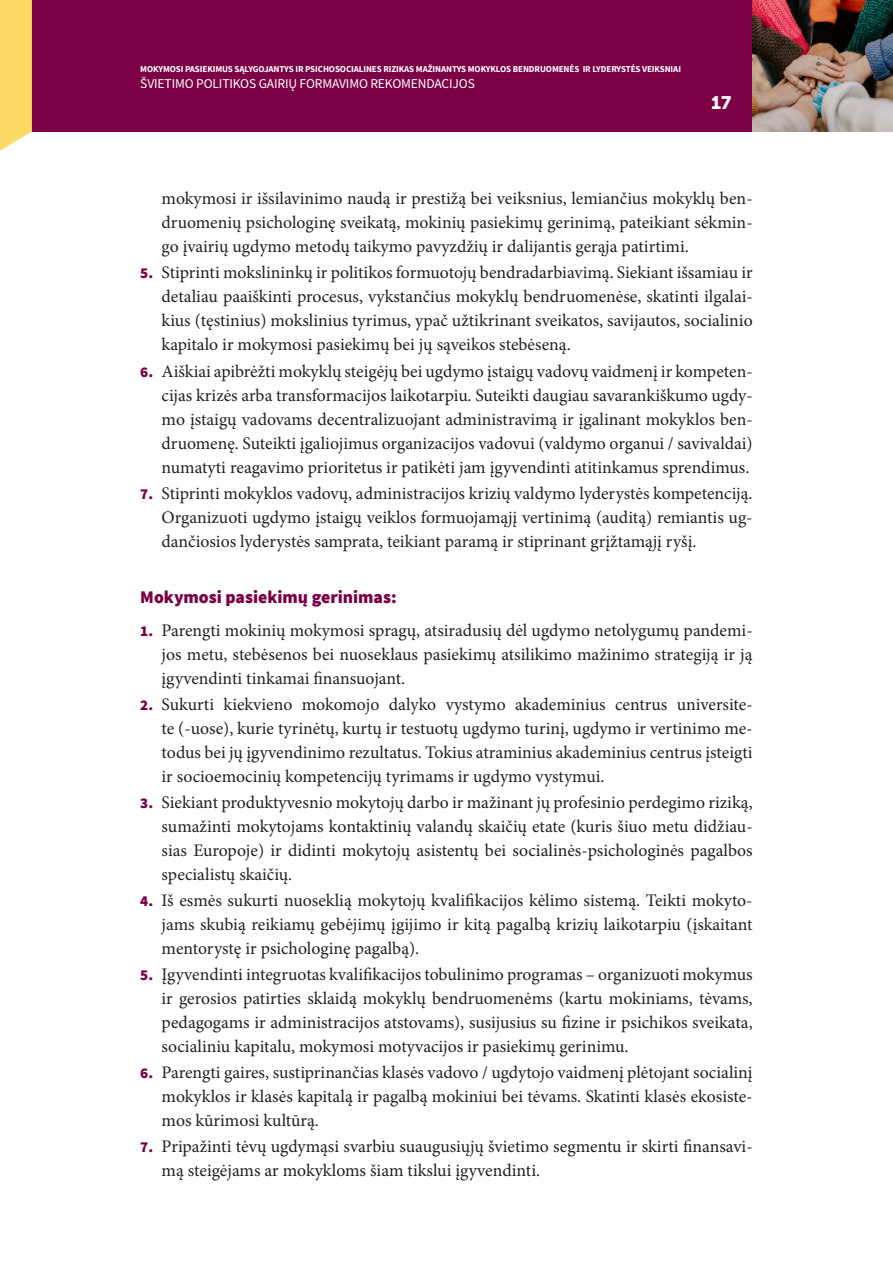
<style>
.page{position:relative;width:893px;height:1263px;background:#fff}
.page>*{position:absolute;margin:0;border:0;box-sizing:border-box;transform-origin:0 0}
.t1{font:18px "Museo Sans 900";color:#fff}
.t2{font:17.7px/24px "Minion Pro";color:#231f20;text-align:justify}
.t3{font:900 17.7px "Source Sans Pro";color:#7b0046}
.t4{font:13.5px "Source Sans Pro";letter-spacing:-.01em;color:#fff}
.t5{font:700 9px "Source Sans Pro";letter-spacing:-.01em;color:#fff}
.s1{font-family:"Source Sans Pro";font-weight:900;font-size:15px;color:#7b0046}
</style>
<div class="page">
<div style="left:0;top:0;width:763px;height:132px;background:#7b0046"></div>
<img style="left:753px;top:0;width:140px;height:132px">
<svg style="left:0;top:0;width:32px;height:151px;background:#feda6f"></svg>
<p class="t5" style="left:140px;top:63px;width:542px">MOKYMOSI PASIEKIMUS SĄLYGOJANTYS IR PSICHOSOCIALINES RIZIKAS MAŽINANTYS MOKYKLOS BENDRUOMENĖS IR LYDERYSTĖS VEIKSNIAI</p>
<p class="t4" style="left:140px;top:75px;width:15px">ŠVIETIM</p>
<p class="t4" style="left:185px;top:75px;width:35px">O POLITIK</p>
<p class="t4" style="left:240px;top:75px;width:26px">OS GAIRI</p>
<p class="t4" style="left:288px;top:75px;width:35px">Ų FORMAVIM</p>
<p class="t4" style="left:359px;top:75px;width:52px">O REKOMENDA</p>
<p class="t4" style="left:442px;top:75px;width:33px">CIJOS</p>
<p class="t1" style="left:711px;top:93px;width:22px">17</p>
<p class="t2" style="left:162px;top:187px;width:593px">mokymosi ir išsilavinimo naudą ir prestižą bei veiksnius, lemiančius mokyklų ben&shy;druomenių psichologinę sveikatą, mokinių pasiekimų gerinimą, pateikiant sėkmin&shy;go įvairių ugdymo metodų taikymo pavyzdžių ir dalijantis gerąja patirtimi.</p>
<p class="t2" style="left:162px;top:261px;width:593px;text-indent:-21px"><span class="s1">5.</span> Stiprinti mokslininkų ir politikos formuotojų bendradarbiavimą. Siekiant išsamiau ir detaliau paaiškinti procesus, vykstančius mokyklų bendruomenėse, skatinti ilgalai&shy;kius (tęstinius) mokslinius tyrimus, ypač užtikrinant sveikatos, savijautos, socialinio kapitalo ir mokymosi pasiekimų bei jų sąveikos stebėseną.</p>
<p class="t2" style="left:162px;top:359px;width:593px;text-indent:-21px"><span class="s1">6.</span> Aiškiai apibrėžti mokyklų steigėjų bei ugdymo įstaigų vadovų vaidmenį ir kompeten&shy;cijas krizės arba transformacijos laikotarpiu. Suteikti daugiau savarankiškumo ugdy&shy;mo įstaigų vadovams decentralizuojant administravimą ir įgalinant mokyklos ben&shy;druomenę. Suteikti įgaliojimus organizacijos vadovui (valdymo organui / savivaldai) numatyti reagavimo prioritetus ir patikėti jam įgyvendinti atitinkamus sprendimus.</p>
<p class="t2" style="left:162px;top:481px;width:593px;text-indent:-21px"><span class="s1">7.</span> Stiprinti mokyklos vadovų, administracijos krizių valdymo lyderystės kompetenciją.<br>Organizuoti ugdymo įstaigų veiklos formuojamąjį vertinimą (auditą) remiantis ug&shy;dančiosios lyderystės samprata, teikiant paramą ir stiprinant grįžtamąjį ryšį.</p>
<p class="t3" style="left:140px;top:585px;width:258px">Mokymosi pasiekimų gerinimas:</p>
<p class="t2" style="left:162px;top:618px;width:593px;text-indent:-21px"><span class="s1">1.</span> Parengti mokinių mokymosi spragų, atsiradusių dėl ugdymo netolygumų pandemi&shy;jos metu, stebėsenos bei nuoseklaus pasiekimų atsilikimo mažinimo strategiją ir ją įgyvendinti tinkamai finansuojant.</p>
<p class="t2" style="left:162px;top:692px;width:593px;text-indent:-21px"><span class="s1">2.</span> Sukurti kiekvieno mokomojo dalyko vystymo akademinius centrus universite&shy;te (-uose), kurie tyrinėtų, kurtų ir testuotų ugdymo turinį, ugdymo ir vertinimo me&shy;todus bei jų įgyvendinimo rezultatus. Tokius atraminius akademinius centrus įsteigti ir socioemocinių kompetencijų tyrimams ir ugdymo vystymui.</p>
<p class="t2" style="left:162px;top:790px;width:593px;text-indent:-21px"><span class="s1">3.</span> Siekiant produktyvesnio mokytojų darbo ir mažinant jų profesinio perdegimo riziką, sumažinti mokytojams kontaktinių valandų skaičių etate (kuris šiuo metu didžiau&shy;sias Europoje) ir didinti mokytojų asistentų bei socialinės-psichologinės pagalbos specialistų skaičių.</p>
<p class="t2" style="left:162px;top:888px;width:592px;text-indent:-21px"><span class="s1">4.</span> Iš esmės sukurti nuoseklią mokytojų kvalifikacijos kėlimo sistemą. Teikti mokyto&shy;jams skubią reikiamų gebėjimų įgijimo ir kitą pagalbą krizių laikotarpiu (įskaitant mentorystę ir psichologinę pagalbą).</p>
<p class="t2" style="left:162px;top:963px;width:593px;text-indent:-21px"><span class="s1">5.</span> Įgyvendinti integruotas kvalifikacijos tobulinimo programas – organizuoti mokymus ir gerosios patirties sklaidą mokyklų bendruomenėms (kartu mokiniams, tėvams, pedagogams ir administracijos atstovams), susijusius su fizine ir psichikos sveikata, socialiniu kapitalu, mokymosi motyvacijos ir pasiekimų gerinimu.</p>
<p class="t2" style="left:162px;top:1061px;width:593px;text-indent:-21px"><span class="s1">6.</span> Parengti gaires, sustiprinančias klasės vadovo / ugdytojo vaidmenį plėtojant socialinį mokyklos ir klasės kapitalą ir pagalbą mokiniui bei tėvams. Skatinti klasės ekosiste&shy;mos kūrimosi kultūrą.</p>
<p class="t2" style="left:162px;top:1135px;width:593px;line-height:23.5px;text-indent:-21px"><span class="s1">7.</span> Pripažinti tėvų ugdymąsi svarbiu suaugusiųjų švietimo segmentu ir skirti finansavi&shy;mą steigėjams ar mokykloms šiam tikslui įgyvendinti.</p>
</div>
